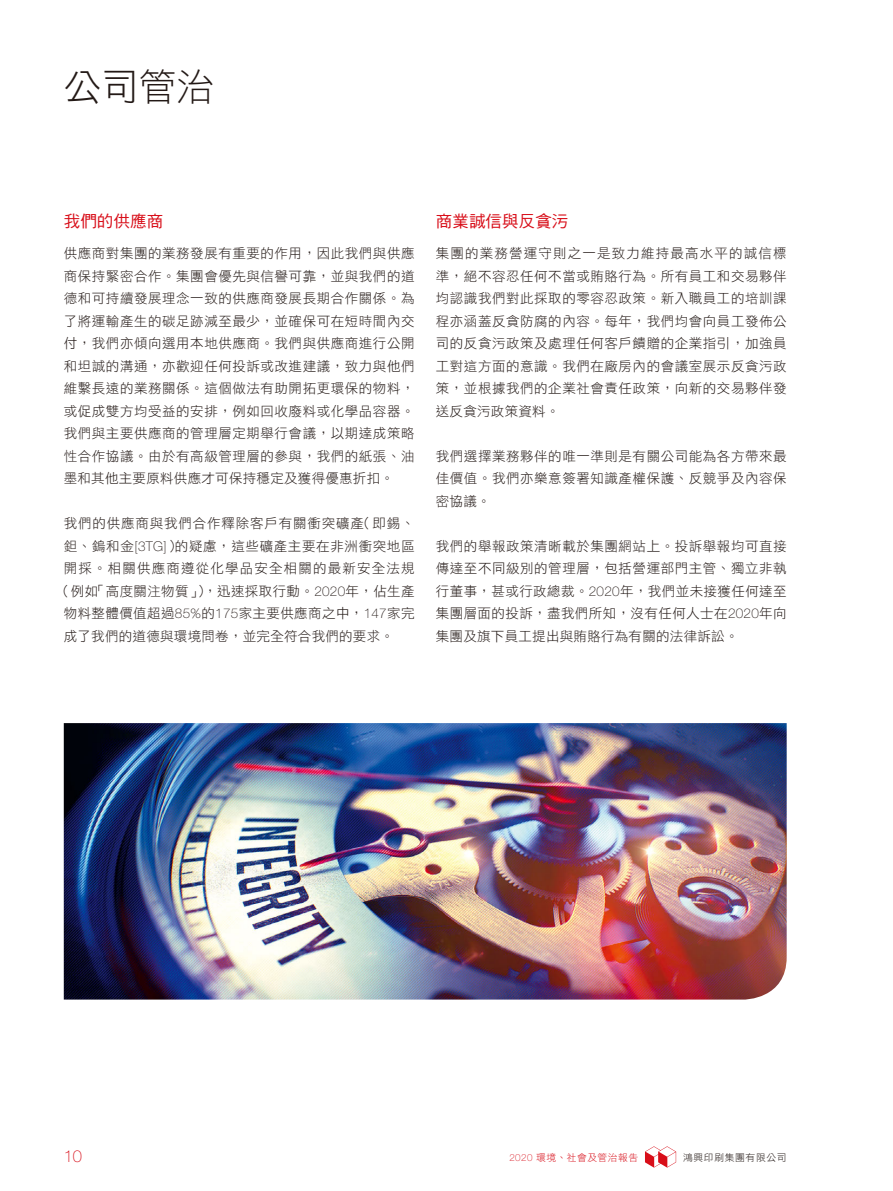
<style>
.page{position:relative;width:893px;height:1191px;background:#fff}
.page>*{position:absolute;margin:0;border:0;box-sizing:border-box;transform-origin:0 0}
.t1{font:37.5px "DF Hei Std W3 E Ten B5 H";color:#231916}
.t2{font:16.5px "DF Hei Std W5 E Ten B5 H";letter-spacing:.005em;color:#d80e19}
.t3{font:100 16.5px "Helvetica Neue LT Std";color:#d80e19}
.t4{font:13.5px/22.5px "DF Hei Std W3 E Ten B5 H";letter-spacing:.04em;color:#231916;text-align:justify}
.t5{font:13.5px "DF Hei Std W3 E Ten B5 H";letter-spacing:.06em;color:#231916}
.t6{font:13.5px "DF Hei Std W3 E Ten B5 H";letter-spacing:.085em;color:#231916}
.t7{font:13.5px "DF Hei Std W3 E Ten B5 H";letter-spacing:.02em;color:#231916}
.t8{font:9.75px "DF Hei Std W3 E Ten B5 H";letter-spacing:.05em;color:#d80e19}
.t9{font:9.75px "DF Hei Std W3 E Ten B5 H";letter-spacing:.07em;color:#231916}
.s1{font-family:"Helvetica Neue LT Std";font-weight:100}
</style>
<div class="page">
<svg style="left:645px;top:1146px;width:31px;height:21px"></svg>
<img style="left:64px;top:723px;width:723px;height:276px">
<h1 class="t1" style="left:64px;top:72px;width:152px">公司管治</h1>
<p class="t2" style="left:64px;top:214px;width:101px">我們的供應商</p>
<p class="t4" style="left:64px;top:244px;width:352px">供應商對集團的業務發展有重要的作用，因此我們與供應商保持緊密合作。集團會優先與信譽可靠，並與我們的道德和可持續發展理念一致的供應商發展長期合作關係。為了將運輸產生的碳足跡減至最少，並確保可在短時間內交付，我們亦傾向選用本地供應商。我們與供應商進行公開和坦誠的溝通，亦歡迎任何投訴或改進建議，致力與他們維繫長遠的業務關係。這個做法有助開拓更環保的物料，或促成雙方均受益的安排，例如回收廢料或化學品容器。我們與主要供應商的管理層定期舉行會議，以期達成策略性合作協議。由於有高級管理層的參與，我們的紙張、油墨和其他主要原料供應才可保持穩定及獲得優惠折扣。</p>
<p class="t5" style="left:64px;top:518px;width:352px">我們的供應商與我們合作釋除客戶有關衝突礦產（即錫、</p>
<p class="t4" style="left:64px;top:536px;width:352px">鉭、鎢和金<span class="s1">[3TG]</span>）的疑慮，這些礦產主要在非洲衝突地區</p>
<p class="t6" style="left:64px;top:563px;width:352px">開採。相關供應商遵從化學品安全相關的最新安全法規</p>
<p class="t4" style="left:57px;top:581px;width:359px">（例如「高度關注物質」），迅速採取行動。<span class="s1">2020</span>年，佔生產</p>
<p class="t4" style="left:64px;top:604px;width:352px">物料整體價值超過<span class="s1">85%</span>的<span class="s1">175</span>家主要供應商之中，<span class="s1">147</span>家完</p>
<p class="t7" style="left:64px;top:631px;width:332px">成了我們的道德與環境問卷，並完全符合我們的要求。</p>
<p class="t2" style="left:436px;top:214px;width:134px">商業誠信與反貪污</p>
<p class="t4" style="left:436px;top:244px;width:352px">集團的業務營運守則之一是致力維持最高水平的誠信標準，絕不容忍任何不當或賄賂行為。所有員工和交易夥伴均認識我們對此採取的零容忍政策。新入職員工的培訓課程亦涵蓋反貪防腐的內容。每年，我們均會向員工發佈公司的反貪污政策及處理任何客戶饋贈的企業指引，加強員工對這方面的意識。我們在廠房內的會議室展示反貪污政策，並根據我們的企業社會責任政策，向新的交易夥伴發送反貪污政策資料。</p>
<p class="t4" style="left:436px;top:446px;width:352px">我們選擇業務夥伴的唯一準則是有關公司能為各方帶來最佳價值。我們亦樂意簽署知識產權保護、反競爭及內容保密協議。</p>
<p class="t4" style="left:436px;top:536px;width:352px">我們的舉報政策清晰載於集團網站上。投訴舉報均可直接傳達至不同級別的管理層，包括營運部門主管、獨立非執行董事，甚或行政總裁。<span class="s1">2020</span>年，我們並未接獲任何達至集團層面的投訴，盡我們所知，沒有任何人士在<span class="s1">2020</span>年向集團及旗下員工提出與賄賂行為有關的法律訴訟。</p>
<p class="t3" style="left:64px;top:1150px;width:20px">10</p>
<p class="t8" style="left:509px;top:1153px;width:130px"><span class="s1">2020</span> 環境、社會及管治報告</p>
<p class="t9" style="left:683px;top:1153px;width:105px">鴻興印刷集團有限公司</p>
</div>
